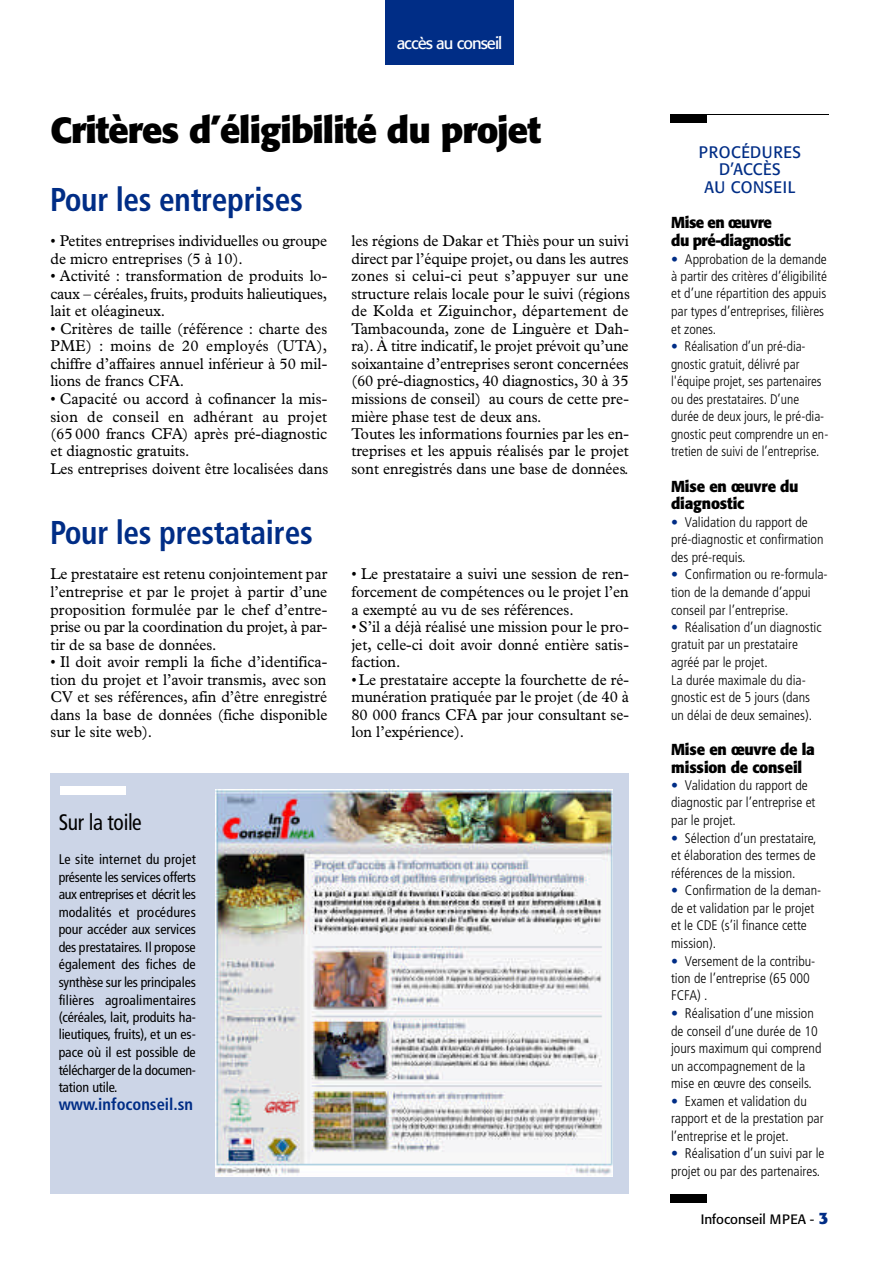
<style>
.page{position:relative;width:893px;height:1263px;background:#fff}
.page>*{position:absolute;margin:0;border:0;box-sizing:border-box;transform-origin:0 0}
.t1{font:700 36px "Formata";letter-spacing:-.02em;color:#000}
.t2{font:700 condensed 33px "Frutiger";letter-spacing:-.01em;color:#002d86;scale:.95 1}
.t3{font:condensed 22.5px "Frutiger";letter-spacing:-.01em;color:#000;scale:.95 1}
.t4{font:16.5px/17.7px "Formata";letter-spacing:.04em;color:#002d86;text-align:center;scale:.95 1}
.t5{font:700 condensed 16.5px "Frutiger";color:#002d86}
.t6{font:16.5px "Formata";letter-spacing:-.06em;color:#fff}
.t7{font:15.75px/17.5px "Plantin";color:#000;text-align:justify;scale:.95 1}
.t8{font:700 15.75px/17.7px "Formata";letter-spacing:-.025em;color:#000;scale:.95 1}
.t9{font:300 condensed 13.95px/17.5px "Frutiger";color:#000}
.t10{font:condensed 13.95px/17.5px "Frutiger";letter-spacing:-.01em;color:#000;text-align:justify}
.t11{font:13.5px "Formata";color:#000}
.s1{color:#002d86}
.s2{font-weight:700;font-size:16.5px;color:#002d86}
</style>
<div class="page">
<div style="left:385px;top:0;width:128px;height:65px;background:#002d86"></div>
<div style="left:670px;top:114px;width:36px;height:9px;background:#000"></div>
<div style="left:670px;top:1194px;width:36px;height:9px;background:#000"></div>
<hr style="left:670px;top:114px;width:158px;height:1px;background:#000">
<div style="left:50px;top:773px;width:578px;height:421px;background:#ccd5e7"></div>
<div style="left:60px;top:786px;width:66px;height:9px;background:#fff"></div>
<img style="left:215px;top:790px;width:397px;height:387px">
<p class="t6" style="left:397px;top:36px;width:107px">accès au conseil</p>
<h1 class="t1" style="left:50px;top:114px;width:492px">Critères d’éligibilité du projet</h1>
<h2 class="t2" style="left:50px;top:186px;width:267px">Pour les entre p r i s e s</h2>
<p class="t7" style="left:50px;top:233px;width:293px">• Petites entreprises individuelles ou gr o u p e de micro entreprises (5 à 10).</p>
<p class="t7" style="left:50px;top:268px;width:293px">• Activité : t r a n s f o rm ation de produits lo&shy;caux – céréales, f ru i t s , produits halieutiques, lait et oléagineux.</p>
<p class="t7" style="left:50px;top:321px;width:293px">• C ritères de taille (référence : c h a rte des PME) : moins de 20 employés (UTA ) , chiffre d’affaires annuel inférieur à 50 mil&shy;lions de francs CFA.</p>
<p class="t7" style="left:50px;top:391px;width:294px;text-align:left">• Capacité ou accord à cofinancer la mis&shy;sion de conseil en adhérant au projet ( 6 5 000 francs CFA) après pré-diagnostic et diagnostic gratuits.<br>Les entreprises doivent être localisées dans</p>
<h2 class="t2" style="left:50px;top:519px;width:278px">Pour les pre s t a t a i re s</h2>
<p class="t7" style="left:50px;top:567px;width:293px">Le prestataire est retenu conjointement par l ’ e n t r e p rise et par le projet à partir d’une proposition formulée par le chef d’entre&shy;p rise ou par la coordination du projet, à par&shy;tir de sa base de données.</p>
<p class="t7" style="left:50px;top:654px;width:293px">• Il doit avoir rempli la fiche d’identifica&shy;tion du projet et l’avoir transmis, avec son CV et ses références, afin d’être enregistré dans la base de données (fiche disponible sur le site web).</p>
<p class="t7" style="left:351px;top:233px;width:295px;text-align:left">les régions de Dakar et Thiès pour un suivi direct par l’équipe projet, ou dans les autres zones si celui-ci peut s’appuyer sur une structure relais locale pour le suivi (régions de Kolda et Ziguinchor, d é p a rtement de Ta m b a c o u n d a , zone de Linguère et Dah&shy;r a ) . À titre indicat i f, le projet prévoit qu’une soixantaine d’entreprises seront concern é e s (60 pré-diagnostics, 40 diagnostics, 30 à 35 missions de conseil) au cours de cette pre&shy;mière phase test de deux ans.<br>Toutes les inform ations fournies par les en&shy;treprises et les appuis réalisés par le projet sont enregistrés dans une base de données.</p>
<p class="t7" style="left:351px;top:567px;width:293px">• Le prestataire a suivi une session de ren&shy;forcement de compétences ou le projet l’en a exempté au vu de ses références.</p>
<p class="t7" style="left:351px;top:619px;width:293px">• S’il a déjà réalisé une mission pour le pro&shy;j e t , celle-ci doit avoir donné entière sat i s&shy;faction.</p>
<p class="t7" style="left:351px;top:672px;width:293px">•Le prestataire accepte la fourchette de ré&shy;munération pratiquée par le projet (de 40 à 80 000 francs CFA par jour consultant se&shy;lon l’expérience).</p>
<h3 class="t3" style="left:59px;top:813px;width:89px">Sur la toile</h3>
<p class="t10" style="left:59px;top:852px;width:139px">Le site internet du projet présente les services offerts aux entreprises et décrit les modalités et procédures pour accéder aux services des prestataires. Il propose également des fiches de synthèse sur les principales filières agroalimentaires ( c é r é a l e s, l a i t , produits ha&shy;l i e u t i q u e s, f r u i t s ) , et un es&shy;pace où il est possible de télécharger de la documen&shy;tation utile.</p>
<p class="t5" style="left:59px;top:1098px;width:136px">www.infoconseil.sn</p>
<p class="t4" style="left:698px;top:144px;width:109px">PR O C É D URE S<br>D ’ACC È S<br>AU CO NS E IL</p>
<p class="t8" style="left:671px;top:215px;width:128px">Mise en œuvre du pré-diagnostic</p>
<p class="t9" style="left:671px;top:251px;width:157px"><span class="s1">•</span> Approbation de la demande à partir des critères d’éligibilité et d’une répartition des appuis par types d’entreprises, filières et zones.</p>
<p class="t9" style="left:671px;top:339px;width:159px"><span class="s1">•</span> Réalisation d’un pré-dia&shy;gnostic gratuit, délivré par l'équipe projet, ses partenaires ou des prestataires. D’une durée de deux jours, le pré-dia&shy;gnostic peut comprendre un en&shy;tretien de suivi de l’entreprise.</p>
<p class="t8" style="left:671px;top:478px;width:136px">Mise en œuvre du d i a g n o s t i c</p>
<p class="t9" style="left:671px;top:514px;width:154px"><span class="s1">•</span> Validation du rapport de pré-diagnostic et confirmation des pré-requis.</p>
<p class="t9" style="left:671px;top:567px;width:158px"><span class="s1">•</span> Confirmation ou re-formula&shy;tion de la demande d’appui conseil par l’entreprise.</p>
<p class="t9" style="left:671px;top:619px;width:152px"><span class="s1">•</span> Réalisation d’un diagnostic gratuit par un prestataire agréé par le projet.<br>La durée maximale du dia&shy;gnostic est de 5 jours (dans un délai de deux semaines).</p>
<p class="t8" style="left:671px;top:742px;width:153px">Mise en œuvre de la mission de conseil</p>
<p class="t9" style="left:671px;top:778px;width:146px"><span class="s1">•</span> Validation du rapport de diagnostic par l’entreprise et par le projet.</p>
<p class="t9" style="left:671px;top:830px;width:147px;text-align:justify"><span class="s1">•</span> Sélection d’un prestataire, et élaboration des termes de références de la mission.</p>
<p class="t9" style="left:671px;top:883px;width:152px"><span class="s1">•</span> Confirmation de la deman&shy;de et validation par le projet et le CDE (s’il finance cette mission).</p>
<p class="t9" style="left:671px;top:953px;width:146px"><span class="s1">•</span> Versement de la contribu&shy;tion de l’entreprise (65 000<br>FCFA) .</p>
<p class="t9" style="left:671px;top:1006px;width:152px"><span class="s1">•</span> Réalisation d’une mission de conseil d’une durée de 10 jours maximum qui comprend un accompagnement de la mise en œuvre des conseils.</p>
<p class="t9" style="left:671px;top:1093px;width:154px"><span class="s1">•</span> Examen et validation du rapport et de la prestation par l’entreprise et le projet.</p>
<p class="t9" style="left:671px;top:1146px;width:155px"><span class="s1">•</span> Réalisation d’un suivi par le projet ou par des partenaires.</p>
<p class="t11" style="left:700px;top:1213px;width:129px">Infoconseil MPEA - <span class="s2">3</span></p>
</div>
